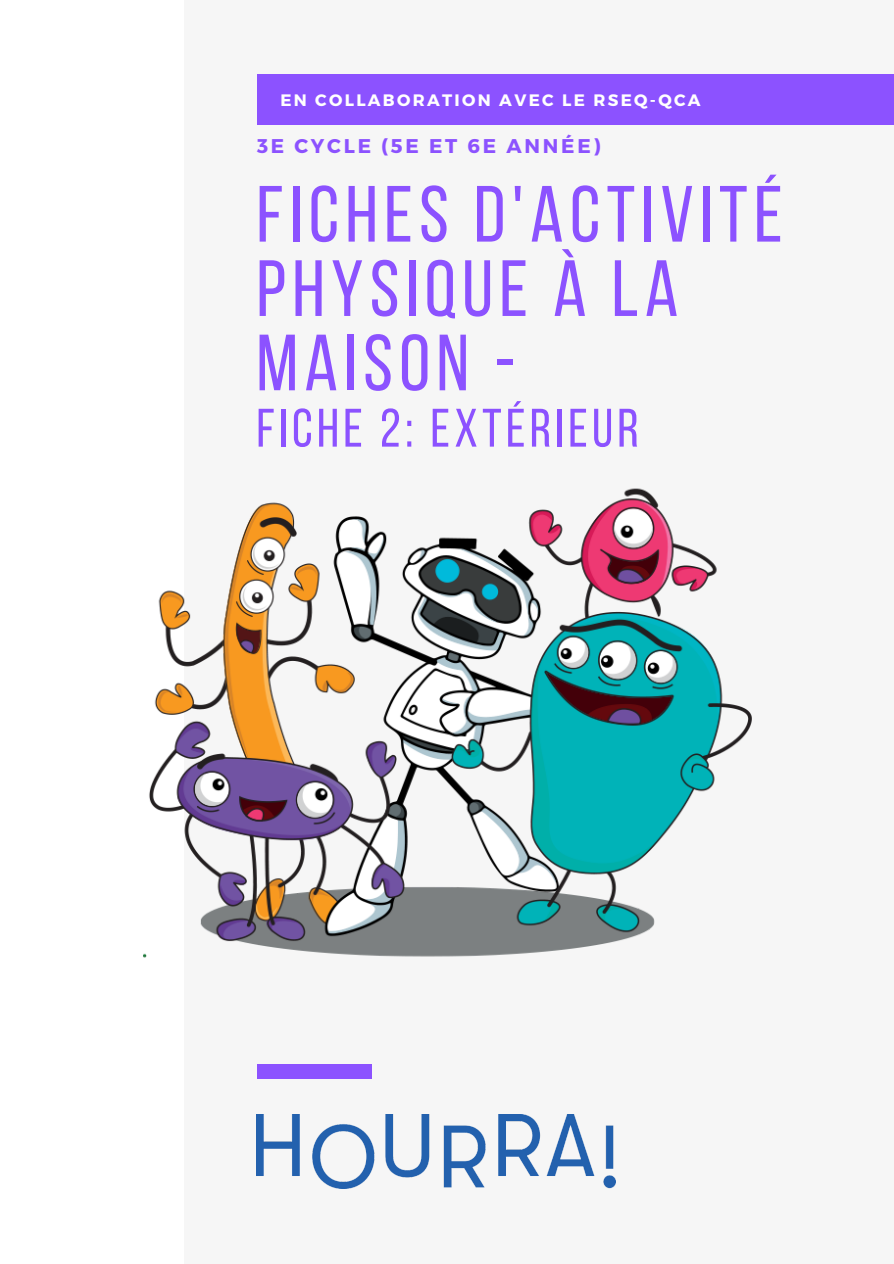
<style>
.page{position:relative;width:894px;height:1264px;background:#fff}
.page>*{position:absolute;margin:0;border:0;box-sizing:border-box;transform-origin:0 0}
.t1{font:79.5px/74.2px "Bebas Neue";letter-spacing:.08em;color:#8c52ff}
.t2{font:54px "Bebas Neue";letter-spacing:.08em;color:#8c52ff}
.t3{font:700 19.8px "Montserrat";letter-spacing:.14em;color:#8c52ff}
.t4{font:700 16.5px "Montserrat";letter-spacing:.14em;color:#fff}
</style>
<div class="page">
<div style="left:0;top:0;width:893px;height:1263px;background:#f6f6f6"></div>
<div style="left:0;top:0;width:184px;height:1263px;background:#fff"></div>
<img style="left:143px;top:488px;width:609px;height:469px">
<div style="left:257px;top:1064px;width:115px;height:14px;background:#8c52ff"></div>
<div style="left:257px;top:74px;width:636px;height:51px;background:#8c52ff"></div>
<img style="left:256px;top:1114px;width:359px;height:73px">
<p class="t4" style="left:280px;top:90px;width:421px">EN COLLABORATION AVEC LE RSEQ-QCA</p>
<p class="t3" style="left:257px;top:133px;width:345px">3E CYCLE (5E ET 6E ANNÉE)</p>
<p class="t1" style="left:256px;top:184px;width:527px">FICHES D'ACTIVITÉ<br>PHYSIQUE À LA<br>MAISON -</p>
<p class="t2" style="left:256px;top:406px;width:383px">FICHE 2: EXTÉRIEUR</p>
</div>
